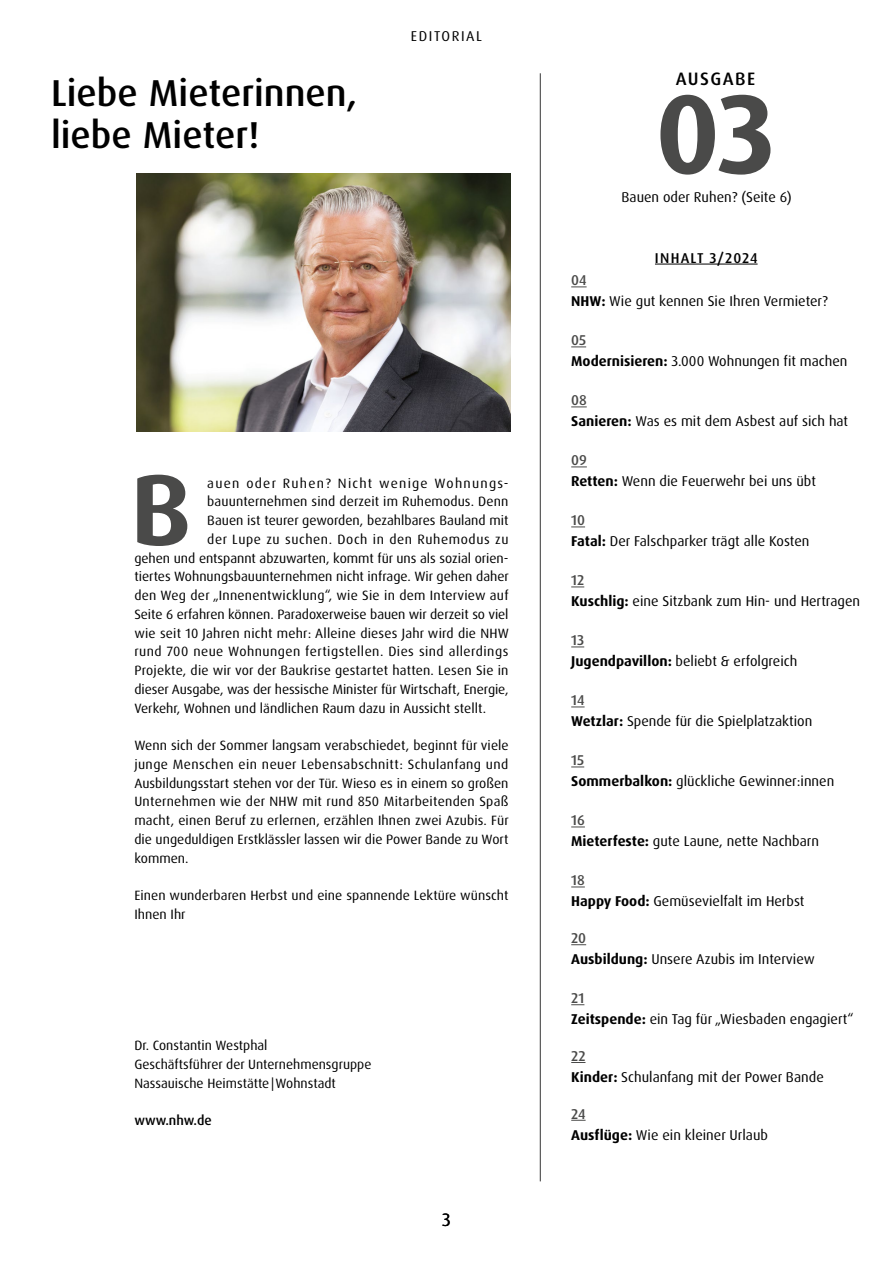
<style>
.page{position:relative;width:893px;height:1263px;background:#fff}
.page>*{position:absolute;margin:0;border:0;box-sizing:border-box;transform-origin:0 0}
.t1{font:700 112.5px "Dax OT";color:#4a4a49}
.t2{font:700 100.5px "Dax Pro";color:#4a4a49}
.t3{font:500 37.5px/42px "Dax OT";color:#000}
.t4{font:500 18px "Dax OT";letter-spacing:.08em;color:#000}
.t5{font:18px "Dax OT";color:#000}
.t6{font:14.25px/21px "Dax OT";color:#000}
.t7{font:500 14.25px "Dax OT";letter-spacing:.08em;color:#000}
.t8{font:14.25px "Dax OT";letter-spacing:.11em;color:#000}
.t9{font:13.5px/18.8px "Dax OT";color:#000}
.t10{font:13.5px "Dax OT";letter-spacing:.035em;color:#000}
.t11{font:13.5px "Dax OT";letter-spacing:.045em;color:#000}
.t12{font:13.5px "Dax OT";letter-spacing:.09em;color:#000}
.t13{font:500 13.5px "Dax OT";color:#000}
.s1{font-weight:500;color:#4a4a49}
.s2{font-weight:700}
</style>
<div class="page">
<hr style="left:540px;top:73px;width:1px;height:1108px;background:#000">
<img style="left:136px;top:174px;width:374px;height:257px">
<svg style="left:571px;top:286px;width:16px;height:1px"></svg>
<svg style="left:571px;top:346px;width:15px;height:1px"></svg>
<svg style="left:571px;top:406px;width:16px;height:1px"></svg>
<svg style="left:571px;top:466px;width:16px;height:1px"></svg>
<svg style="left:571px;top:526px;width:14px;height:1px"></svg>
<svg style="left:571px;top:586px;width:13px;height:1px"></svg>
<svg style="left:571px;top:646px;width:13px;height:1px"></svg>
<svg style="left:571px;top:706px;width:14px;height:1px"></svg>
<svg style="left:571px;top:766px;width:13px;height:1px"></svg>
<svg style="left:571px;top:826px;width:14px;height:1px"></svg>
<svg style="left:571px;top:886px;width:14px;height:1px"></svg>
<svg style="left:571px;top:944px;width:15px;height:1px"></svg>
<svg style="left:571px;top:1004px;width:13px;height:1px"></svg>
<svg style="left:571px;top:1062px;width:14px;height:1px"></svg>
<svg style="left:571px;top:1120px;width:15px;height:1px"></svg>
<hr style="left:655px;top:264px;width:103px;height:1px;background:#000">
<h3 class="t3" style="left:51px;top:73px;width:307px">Liebe Mieterinnen, liebe Mieter!</h3>
<p class="t8" style="left:411px;top:27px;width:73px">EDITORIAL</p>
<h2 class="t2" style="left:131px;top:445px;width:62px">B</h2>
<p class="t12" style="left:207px;top:474px;width:303px">auen oder Ruhen? Nicht wenige Wohnungs-</p>
<p class="t9" style="left:207px;top:492px;width:303px">bauunternehmen sind derzeit im Ruhemodus. Denn</p>
<p class="t9" style="left:207px;top:511px;width:303px">Bauen ist teurer geworden, bezahlbares Bauland mit</p>
<p class="t11" style="left:207px;top:531px;width:303px">der Lupe zu suchen. Doch in den Ruhemodus zu</p>
<p class="t9" style="left:134px;top:549px;width:376px">gehen und entspannt abzuwarten, kommt für uns als sozial orien-</p>
<p class="t9" style="left:134px;top:567px;width:376px">tiertes Wohnungsbauunternehmen nicht infrage. Wir gehen daher</p>
<p class="t9" style="left:134px;top:586px;width:376px">den Weg der „Innenentwicklung“, wie Sie in dem Interview auf</p>
<p class="t9" style="left:134px;top:605px;width:376px">Seite 6 erfahren können. Paradoxerweise bauen wir derzeit so viel</p>
<p class="t9" style="left:134px;top:624px;width:376px">wie seit 10 Jahren nicht mehr: Alleine dieses Jahr wird die NHW</p>
<p class="t10" style="left:134px;top:643px;width:375px">rund 700 neue Wohnungen fertigstellen. Dies sind allerdings</p>
<p class="t9" style="left:134px;top:661px;width:376px">Projekte, die wir vor der Baukrise gestartet hatten. Lesen Sie in</p>
<p class="t9" style="left:134px;top:680px;width:376px">dieser Ausgabe, was der hessische Minister für Wirtschaft, Energie,</p>
<p class="t9" style="left:134px;top:699px;width:353px">Verkehr, Wohnen und ländlichen Raum dazu in Aussicht stellt.</p>
<p class="t9" style="left:134px;top:736px;width:376px;text-align:justify">Wenn sich der Sommer langsam verabschiedet, beginnt für viele junge Menschen ein neuer Lebensabschnitt: Schulanfang und Ausbildungsstart stehen vor der Tür. Wieso es in einem so großen Unternehmen wie der NHW mit rund 850 Mitarbeitenden Spaß macht, einen Beruf zu erlernen, erzählen Ihnen zwei Azubis. Für die ungeduldigen Erstklässler lassen wir die Power Bande zu Wort kommen.</p>
<p class="t9" style="left:134px;top:886px;width:376px">Einen wunderbaren Herbst und eine spannende Lektüre wünscht<br>Ihnen Ihr</p>
<p class="t9" style="left:134px;top:1036px;width:239px">Dr. Constantin Westphal<br>Geschäftsführer der Unternehmensgruppe<br>Nassauische Heimstätte|Wohnstadt</p>
<p class="t13" style="left:134px;top:1112px;width:79px">www.nhw.de</p>
<h3 class="t5" style="left:442px;top:1208px;width:10px">3</h3>
<h3 class="t4" style="left:676px;top:67px;width:81px">AUSGABE</h3>
<h1 class="t1" style="left:655px;top:62px;width:122px">03</h1>
<p class="t6" style="left:621px;top:186px;width:172px">Bauen oder Ruhen? (Seite 6)</p>
<p class="t7" style="left:655px;top:248px;width:104px">INHALT 3/2024</p>
<p class="t6" style="left:571px;top:270px;width:258px"><span class="s1">04<br></span><span class="s2">NHW:</span> Wie gut kennen Sie Ihren Vermieter?</p>
<p class="t6" style="left:571px;top:330px;width:278px"><span class="s1">05<br></span><span class="s2">Modernisieren:</span> 3.000 Wohnungen fit machen</p>
<p class="t6" style="left:571px;top:390px;width:278px"><span class="s1">08<br></span><span class="s2">Sanieren:</span> Was es mit dem Asbest auf sich hat</p>
<p class="t6" style="left:571px;top:450px;width:246px"><span class="s1">09<br></span><span class="s2">Retten:</span> Wenn die Feuerwehr bei uns übt</p>
<p class="t6" style="left:571px;top:510px;width:240px"><span class="s1">10<br></span><span class="s2">Fatal:</span> Der Falschparker trägt alle Kosten</p>
<p class="t6" style="left:571px;top:570px;width:290px"><span class="s1">12<br></span><span class="s2">Kuschlig:</span> eine Sitzbank zum Hin- und Hertragen</p>
<p class="t6" style="left:571px;top:630px;width:228px"><span class="s1">13<br></span><span class="s2">Jugendpavillon:</span> beliebt &amp; erfolgreich</p>
<p class="t6" style="left:571px;top:690px;width:243px"><span class="s1">14<br></span><span class="s2">Wetzlar:</span> Spende für die Spielplatzaktion</p>
<p class="t6" style="left:571px;top:750px;width:265px"><span class="s1">15<br></span><span class="s2">Sommerbalkon:</span> glückliche Gewinner:innen</p>
<p class="t6" style="left:571px;top:810px;width:249px"><span class="s1">16<br></span><span class="s2">Mieterfeste:</span> gute Laune, nette Nachbarn</p>
<p class="t6" style="left:571px;top:870px;width:235px"><span class="s1">18<br></span><span class="s2">Happy Food:</span> Gemüsevielfalt im Herbst</p>
<p class="t6" style="left:571px;top:928px;width:245px"><span class="s1">20<br></span><span class="s2">Ausbildung:</span> Unsere Azubis im Interview</p>
<p class="t6" style="left:571px;top:988px;width:284px"><span class="s1">21<br></span><span class="s2">Zeitspende:</span> ein Tag für „Wiesbaden engagiert“</p>
<p class="t6" style="left:571px;top:1046px;width:254px"><span class="s1">22<br></span><span class="s2">Kinder:</span> Schulanfang mit der Power Bande</p>
<p class="t6" style="left:571px;top:1103px;width:198px"><span class="s1">24<br></span><span class="s2">Ausflüge:</span> Wie ein kleiner Urlaub</p>
</div>
